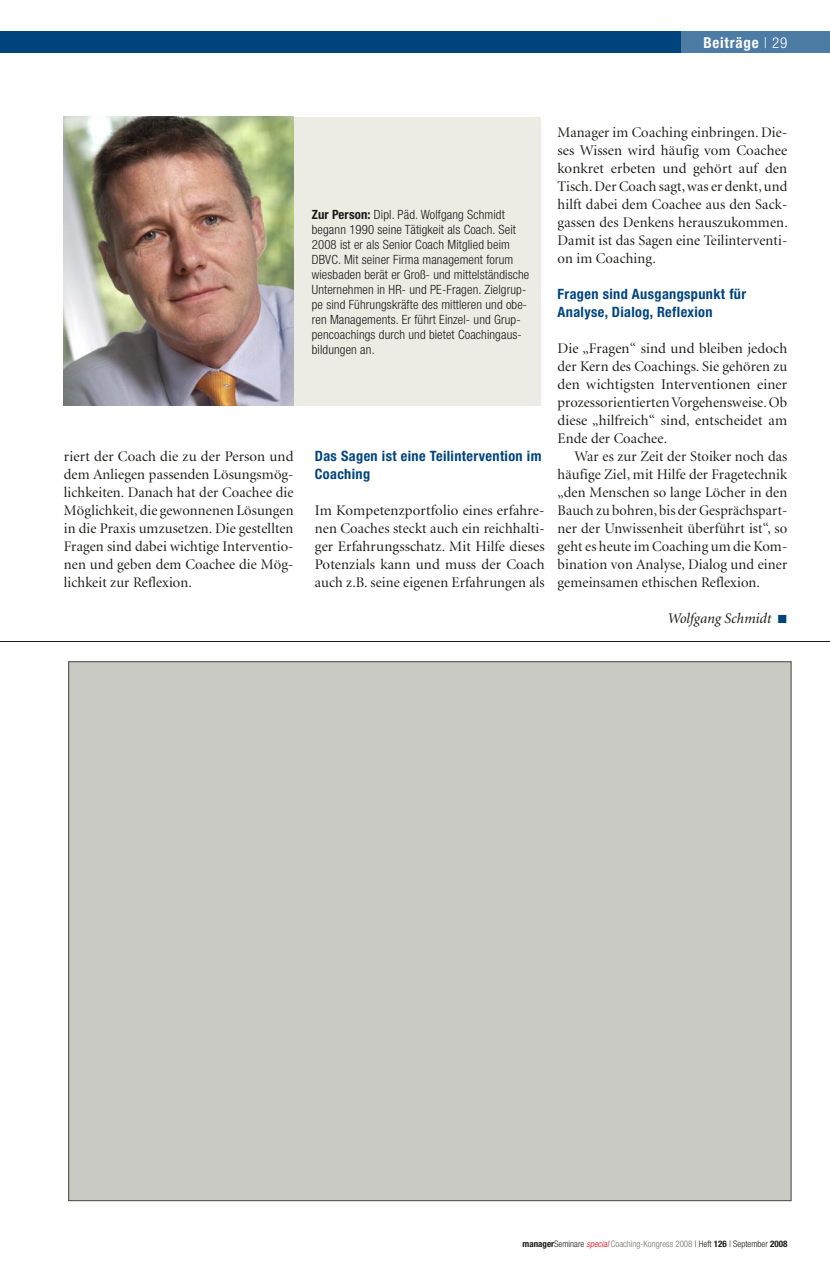
<style>
.page{position:relative;width:830px;height:1263px;background:#fff}
.page>*{position:absolute;margin:0;border:0;box-sizing:border-box;transform-origin:0 0}
.t1{font:700 condensed 15px "Helvetica Neue LT";letter-spacing:.05em;color:#fff}
.t2{font:14.7px/18px "Minion Display";letter-spacing:.01em;color:#1a1a18;text-align:justify}
.t3{font:italic 14.7px "Minion";color:#1a1a18}
.t4{font:700 condensed 14.25px/18px "Helvetica Neue LT";letter-spacing:.025em;color:#00447e}
.t5{font:300 condensed 12.75px/15px "Helvetica Neue LT";letter-spacing:.01em;color:#1a1a18}
.t6{font:300 condensed 9px "Helvetica Neue LT";color:#1a1a18}
.s1{font-weight:300}
.s2{font-weight:700}
.s3{font-style:italic;color:#e3000e}
.s4{color:#6f6e68}
</style>
<div class="page">
<div style="left:0;top:31px;width:829px;height:21px;background:#00447e"></div>
<div style="left:680px;top:31px;width:149px;height:22px;background:#4c7ba4"></div>
<div style="left:69px;top:662px;width:721px;height:538px;background:#cacac4"></div>
<img style="left:64px;top:117px;width:229px;height:288px">
<div style="left:293px;top:117px;width:247px;height:288px;background:#ecebe4"></div>
<hr style="left:0;top:641px;width:829px;height:1px;background:#1a1a18">
<p class="t1" style="left:703px;top:34px;width:85px">Beiträge <span class="s1">| 29</span></p>
<p class="t5" style="left:312px;top:207px;width:219px"><span class="s2">Zur Person:</span> Dipl. Päd. Wolfgang Schmidt begann 1990 seine Tätigkeit als Coach. Seit 2008 ist er als Senior Coach Mitglied beim DBVC. Mit seiner Firma management forum wiesbaden berät er Groß- und mittelständische Unternehmen in HR- und PE-Fragen. Zielgrup&shy;pe sind Führungskräfte des mittleren und obe&shy;ren Managements. Er führt Einzel- und Grup&shy;pencoachings durch und bietet Coachingaus&shy;bildungen an.</p>
<p class="t2" style="left:64px;top:448px;width:231px">riert der Coach die zu der Person und dem Anliegen passenden Lösungsmög&shy;lichkeiten. Danach hat der Coachee die Möglichkeit, die gewonnenen Lösungen in die Praxis umzusetzen. Die gestellten Fragen sind dabei wichtige Interventio&shy;nen und geben dem Coachee die Mög&shy;lichkeit zur Reflexion.</p>
<p class="t4" style="left:315px;top:447px;width:228px">Das Sagen ist eine Teilintervention im<br>Coaching</p>
<p class="t2" style="left:315px;top:502px;width:231px">Im Kompetenzportfolio eines erfahre&shy;nen Coaches steckt auch ein reichhalti&shy;ger Erfahrungsschatz. Mit Hilfe dieses Potenzials kann und muss der Coach auch z.B. seine eigenen Erfahrungen als</p>
<p class="t2" style="left:557px;top:124px;width:232px">Manager im Coaching einbringen. Die&shy;ses Wissen wird häufig vom Coachee konkret erbeten und gehört auf den Tisch. Der Coach sagt, was er denkt, und hilft dabei dem Coachee aus den Sack&shy;gassen des Denkens herauszukommen.<br>Damit ist das Sagen eine Teilinterventi&shy;on im Coaching.</p>
<p class="t4" style="left:557px;top:285px;width:190px">Fragen sind Ausgangspunkt für<br>Analyse, Dialog, Reflexion</p>
<p class="t2" style="left:557px;top:340px;width:231px">Die „Fragen“ sind und bleiben jedoch der Kern des Coachings. Sie gehören zu den wichtigsten Interventionen einer prozessorientierten Vorgehensweise. Ob diese „hilfreich“ sind, entscheidet am Ende der Coachee.</p>
<p class="t2" style="left:557px;top:448px;width:231px;text-indent:17px">War es zur Zeit der Stoiker noch das häufige Ziel, mit Hilfe der Fragetechnik „den Menschen so lange Löcher in den Bauch zu bohren, bis der Gesprächspart&shy;ner der Unwissenheit überführt ist“, so geht es heute im Coaching um die Kom&shy;bination von Analyse, Dialog und einer gemeinsamen ethischen Reflexion.</p>
<p class="t3" style="left:666px;top:611px;width:105px">Wolfgang Schmidt</p>
<p class="t6" style="left:522px;top:1238px;width:266px"><span class="s2">manager</span>Seminare <span class="s3">special</span> <span class="s4">Coaching-Kongress 2008</span> | Heft <span class="s2">126</span> | September <span class="s2">2008</span></p>
</div>
